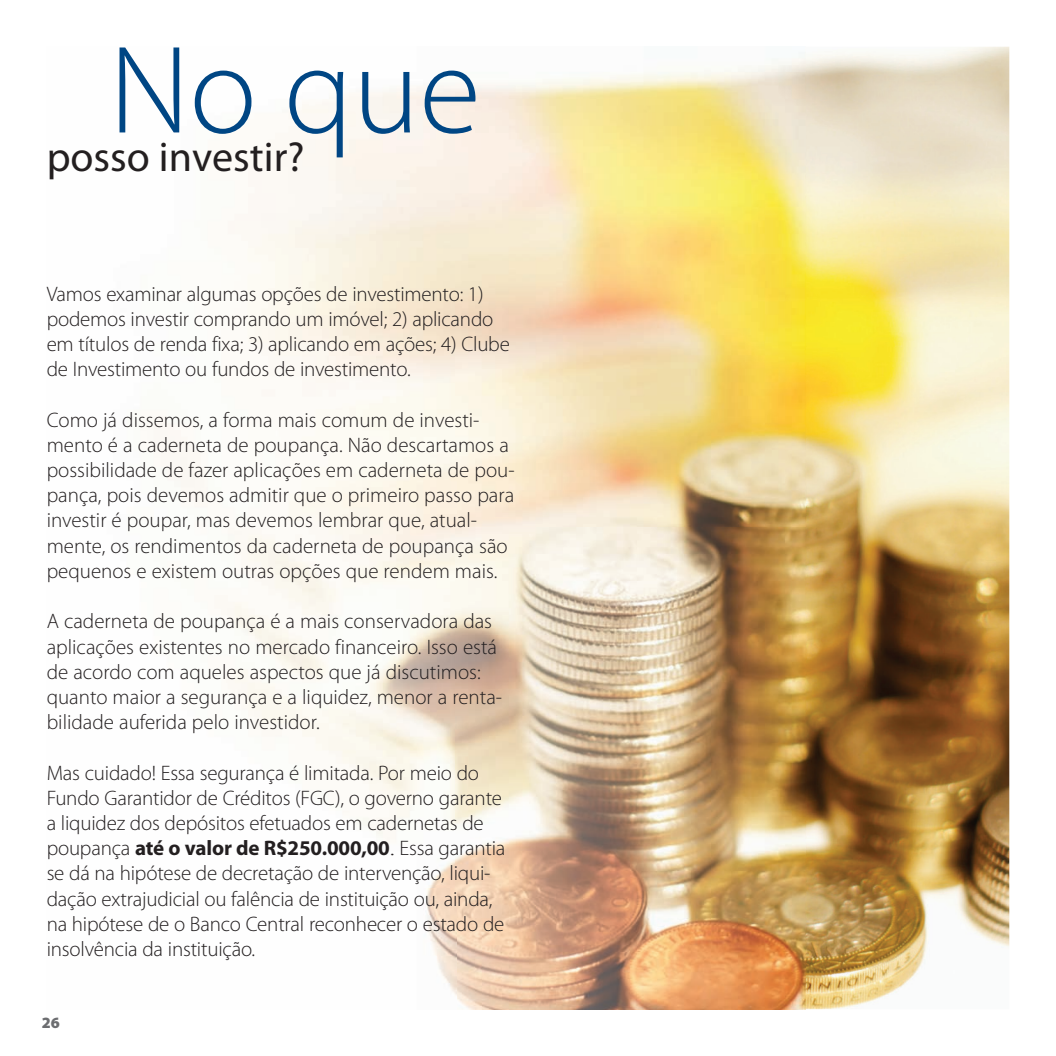
<style>
.page{position:relative;width:1056px;height:1056px;background:#fff}
.page>*{position:absolute;margin:0;border:0;box-sizing:border-box;transform-origin:0 0}
.t1{font:300 126px "Myriad Pro";color:#004684}
.t2{font:42px "Myriad Pro";color:#231f20}
.t3{font:300 21px/25.2px "Myriad Pro";letter-spacing:-.005em;color:#231f20}
.t4{font:900 15.75px "Myriad Pro";color:#6c6d70}
.s1{font-weight:700}
.s2{font-family:"Times New Roman";font-weight:400}
</style>
<div class="page">
<img style="left:806px;top:47px;width:203px;height:962px">
<img style="left:154px;top:55px;width:652px;height:954px">
<h1 class="t1" style="left:109px;top:21px;width:373px">No que</h1>
<h2 class="t2" style="left:47px;top:134px;width:259px">posso investir?</h2>
<p class="t3" style="left:47px;top:281px;width:465px">Vamos examinar algumas opções de investimento: 1) podemos investir comprando um imóvel; 2) aplicando em títulos de renda fixa; 3) aplicando em ações; 4) Clube de Investimento ou fundos de investimento.</p>
<p class="t3" style="left:47px;top:407px;width:469px">Como já dissemos, a forma mais comum de investi&shy;mento é a caderneta de poupança. Não descartamos a possibilidade de fazer aplicações em caderneta de pou&shy;pança, pois devemos admitir que o primeiro passo para investir é poupar, mas devemos lembrar que, atual&shy;mente, os rendimentos da caderneta de poupança são pequenos e existem outras opções que rendem mais.</p>
<p class="t3" style="left:47px;top:609px;width:457px">A caderneta de poupança é a mais conservadora das aplicações existentes no mercado financeiro. Isso está de acordo com aqueles aspectos que já discutimos: quanto maior a segurança e a liquidez, menor a renta&shy;bilidade auferida pelo investidor.</p>
<p class="t3" style="left:47px;top:760px;width:460px">Mas cuidado! Essa segurança é limitada. Por meio do Fundo Garantidor de Créditos (FGC), o governo garante a liquidez dos depósitos efetuados em cadernetas de poupança <span class="s1">até o valor de R$250.000,00</span><span class="s2">.</span> Essa garantia se dá na hipótese de decretação de intervenção, liqui&shy;dação extrajudicial ou falência de instituição ou, ainda, na hipótese de o Banco Central reconhecer o estado de insolvência da instituição.</p>
<p class="t4" style="left:42px;top:1014px;width:20px">26</p>
</div>
